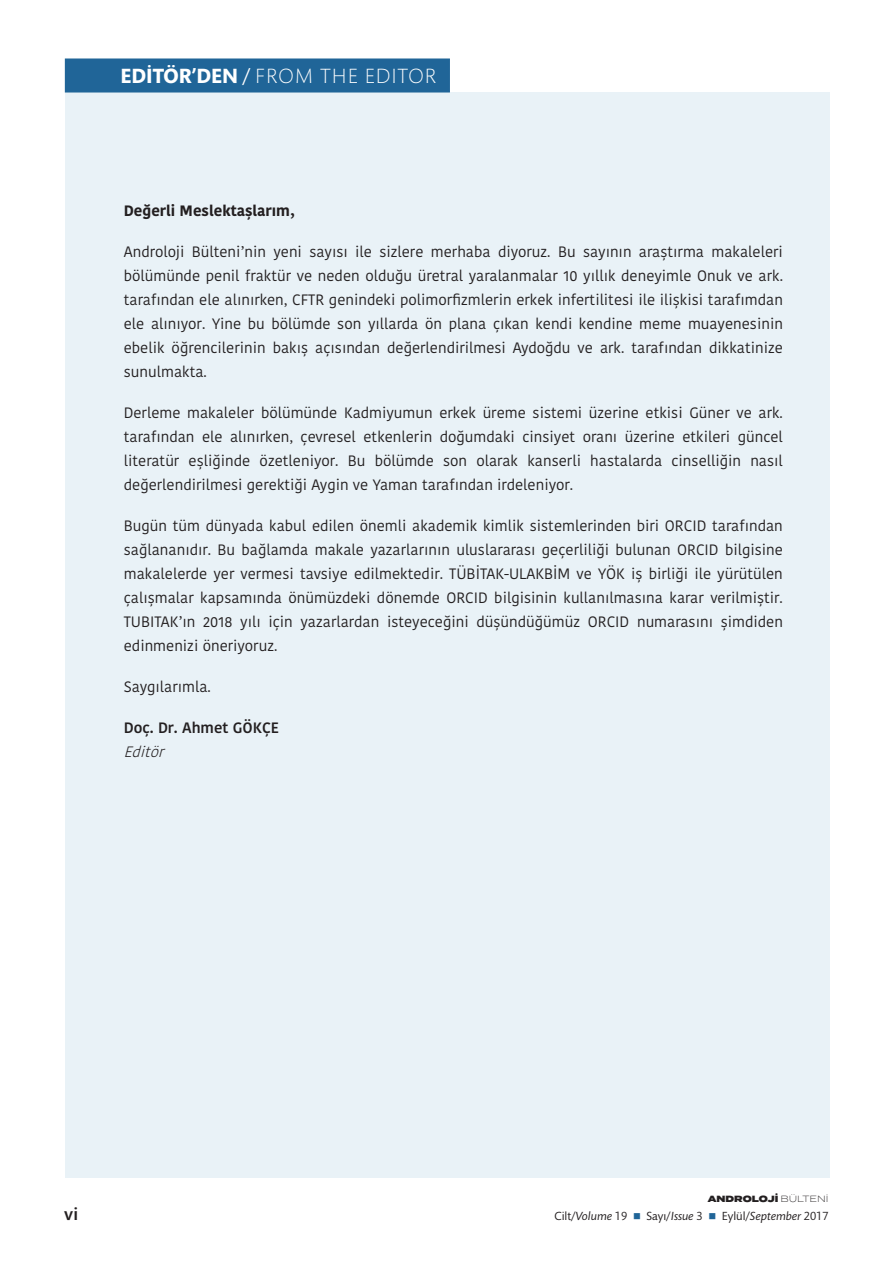
<style>
.page{position:relative;width:893px;height:1263px;background:#fff}
.page>*{position:absolute;margin:0;border:0;box-sizing:border-box;transform-origin:0 0}
.t1{font:300 21px "Mundo Sans Std";letter-spacing:.05em;color:#fff}
.t2{font:500 18px "Mundo Sans Std";color:#231f20}
.t3{font:15px/24px "Kohinoor Devanagari";color:#231f20;text-align:justify}
.t4{font:700 15px "Kohinoor Devanagari";color:#231f20}
.t5{font:600 15px "Kohinoor Devanagari";color:#231f20}
.t6{font:italic 300 15px "Kohinoor Devanagari";color:#231f20}
.t7{font:12px "Mundo Sans Std";color:#231f20}
.t8{font:900 9px "Termina";color:#231f20}
.s1{font-weight:700}
.s2{font-weight:400}
.s3{font-weight:300}
.s4{font-style:italic}
.s5{color:#206598}
</style>
<div class="page">
<div style="left:65px;top:93px;width:764px;height:1085px;background:#e9f2f7"></div>
<div style="left:65px;top:58px;width:385px;height:35px;background:#206598;border:2px solid #206598"></div>
<h1 class="t1" style="left:120px;top:65px;width:317px"><span class="s1">EDİTÖR’DEN</span> <span class="s2">/</span> FROM THE EDITOR</h1>
<p class="t4" style="left:124px;top:198px;width:172px">Değerli Meslektaşlarım,</p>
<p class="t3" style="left:124px;top:240px;width:661px">Androloji Bülteni’nin yeni sayısı ile sizlere merhaba diyoruz. Bu sayının araştırma makaleleri bölümünde penil fraktür ve neden olduğu üretral yaralanmalar 10 yıllık deneyimle Onuk ve ark. tarafından ele alınırken, CFTR genindeki polimorfizmlerin erkek infertilitesi ile ilişkisi tarafımdan ele alınıyor. Yine bu bölümde son yıllarda ön plana çıkan kendi kendine meme muayenesinin ebelik öğrencilerinin bakış açısından değerlendirilmesi Aydoğdu ve ark. tarafından dikkatinize sunulmakta.</p>
<p class="t3" style="left:124px;top:401px;width:661px">Derleme makaleler bölümünde Kadmiyumun erkek üreme sistemi üzerine etkisi Güner ve ark. tarafından ele alınırken, çevresel etkenlerin doğumdaki cinsiyet oranı üzerine etkileri güncel literatür eşliğinde özetleniyor. Bu bölümde son olarak kanserli hastalarda cinselliğin nasıl değerlendirilmesi gerektiği Aygin ve Yaman tarafından irdeleniyor.</p>
<p class="t3" style="left:124px;top:514px;width:661px">Bugün tüm dünyada kabul edilen önemli akademik kimlik sistemlerinden biri ORCID tarafından sağlananıdır. Bu bağlamda makale yazarlarının uluslararası geçerliliği bulunan ORCID bilgisine makalelerde yer vermesi tavsiye edilmektedir. TÜBİTAK-ULAKBİM ve YÖK iş birliği ile yürütülen çalışmalar kapsamında önümüzdeki dönemde ORCID bilgisinin kullanılmasına karar verilmiştir.<br>TUBITAK’ın 2018 yılı için yazarlardan isteyeceğini düşündüğümüz ORCID numarasını şimdiden edinmenizi öneriyoruz.</p>
<p class="t3" style="left:124px;top:675px;width:89px">Saygılarımla.</p>
<p class="t5" style="left:124px;top:719px;width:157px">Doç. Dr. Ahmet GÖKÇE</p>
<p class="t6" style="left:124px;top:743px;width:47px">Editör</p>
<p class="t2" style="left:64px;top:1205px;width:15px">vi</p>
<p class="t8" style="left:708px;top:1192px;width:122px">ANDROLOJİ <span class="s3">BÜLTENİ</span></p>
<p class="t7" style="left:554px;top:1210px;width:276px">Cilt/<span class="s4">Volume</span> 19 <span class="s5">■</span> Sayı/<span class="s4">Issue</span> 3 <span class="s5">■</span> Eylül/<span class="s4">September</span> 2017</p>
</div>
